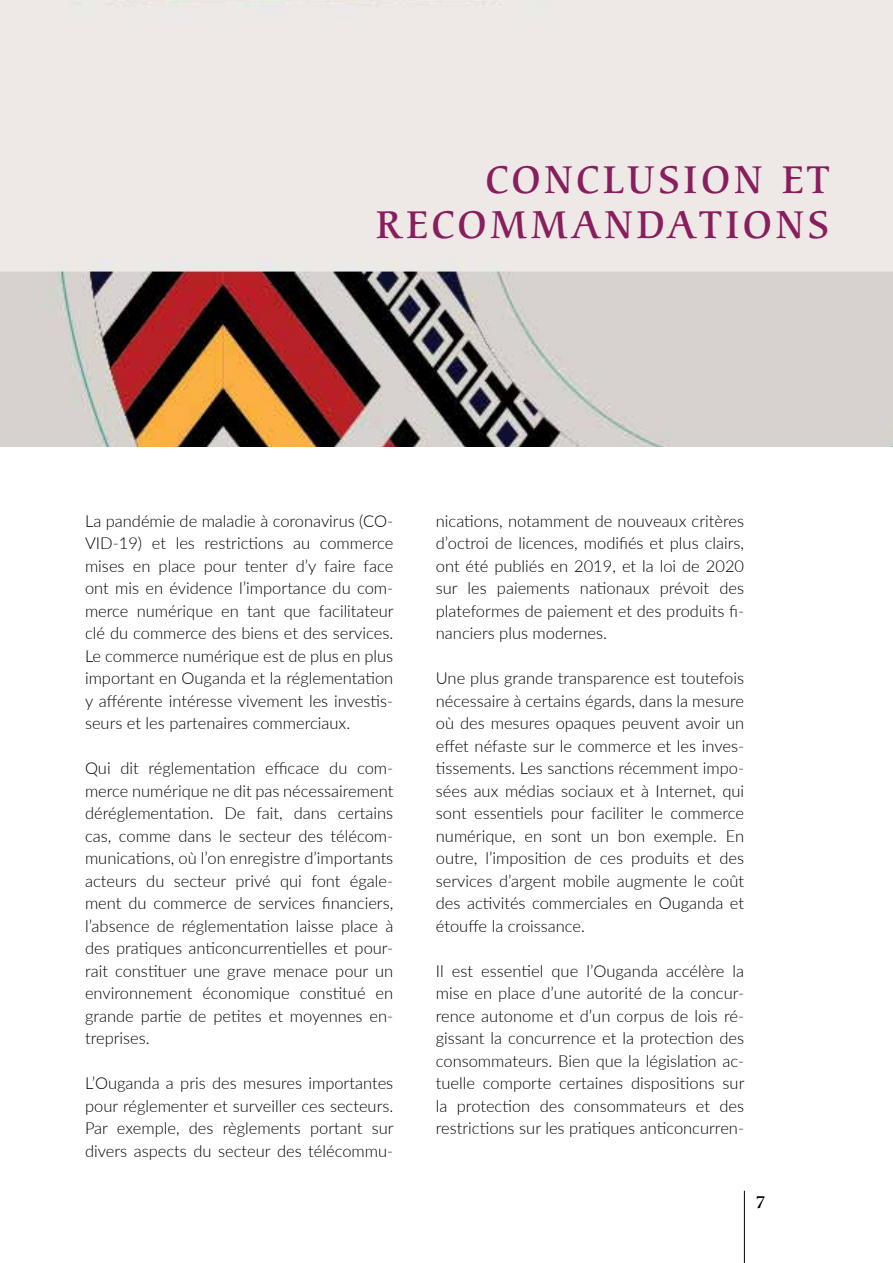
<style>
.page{position:relative;width:893px;height:1263px;background:#fff}
.page>*{position:absolute;margin:0;border:0;box-sizing:border-box;transform-origin:0 0}
.t1{font:500 37.5px/45px "Cerigo Std";letter-spacing:.1em;color:#881e5d;text-align:right}
.t2{font:300 16.5px/22.5px "Lato";color:#000;text-align:justify}
.t3{font:500 16.5px "Cerigo Std";color:#000}
</style>
<div class="page">
<img style="left:0;top:0;width:893px;height:446px">
<hr style="left:744px;top:1191px;width:1px;height:72px;background:#000">
<h1 class="t1" style="left:376px;top:159px;width:455px">CONCLUSION ET<br>RECOMMANDATIONS</h1>
<p class="t2" style="left:85px;top:509px;width:310px">La pandémie de maladie à coronavirus (CO-VID-19) et les restrictions au commerce mises en place pour tenter d’y faire face ont mis en évidence l’importance du com&shy;merce numérique en tant que facilitateur clé du commerce des biens et des services.<br>Le commerce numérique est de plus en plus important en Ouganda et la réglementation y afférente intéresse vivement les investis&shy;seurs et les partenaires commerciaux.</p>
<p class="t2" style="left:85px;top:756px;width:310px">Qui dit réglementation efficace du com&shy;merce numérique ne dit pas nécessairement déréglementation. De fait, dans certains cas, comme dans le secteur des télécom&shy;munications, où l’on enregistre d’importants acteurs du secteur privé qui font égale&shy;ment du commerce de services financiers, l’absence de réglementation laisse place à des pratiques anticoncurrentielles et pour&shy;rait constituer une grave menace pour un environnement économique constitué en grande partie de petites et moyennes en&shy;treprises.</p>
<p class="t2" style="left:85px;top:1071px;width:310px">L’Ouganda a pris des mesures importantes pour réglementer et surveiller ces secteurs.<br>Par exemple, des règlements portant sur divers aspects du secteur des télécommu-</p>
<p class="t2" style="left:436px;top:509px;width:310px">nications, notamment de nouveaux critères d’octroi de licences, modifiés et plus clairs, ont été publiés en 2019, et la loi de 2020 sur les paiements nationaux prévoit des plateformes de paiement et des produits fi&shy;nanciers plus modernes.</p>
<p class="t2" style="left:436px;top:666px;width:310px">Une plus grande transparence est toutefois nécessaire à certains égards, dans la mesure où des mesures opaques peuvent avoir un effet néfaste sur le commerce et les inves&shy;tissements. Les sanctions récemment impo&shy;sées aux médias sociaux et à Internet, qui sont essentiels pour faciliter le commerce numérique, en sont un bon exemple. En outre, l’imposition de ces produits et des services d’argent mobile augmente le coût des activités commerciales en Ouganda et étouffe la croissance.</p>
<p class="t2" style="left:436px;top:959px;width:310px">Il est essentiel que l’Ouganda accélère la mise en place d’une autorité de la concur&shy;rence autonome et d’un corpus de lois ré&shy;gissant la concurrence et la protection des consommateurs. Bien que la législation ac&shy;tuelle comporte certaines dispositions sur la protection des consommateurs et des restrictions sur les pratiques anticoncurren-</p>
<p class="t3" style="left:755px;top:1193px;width:12px">7</p>
</div>
